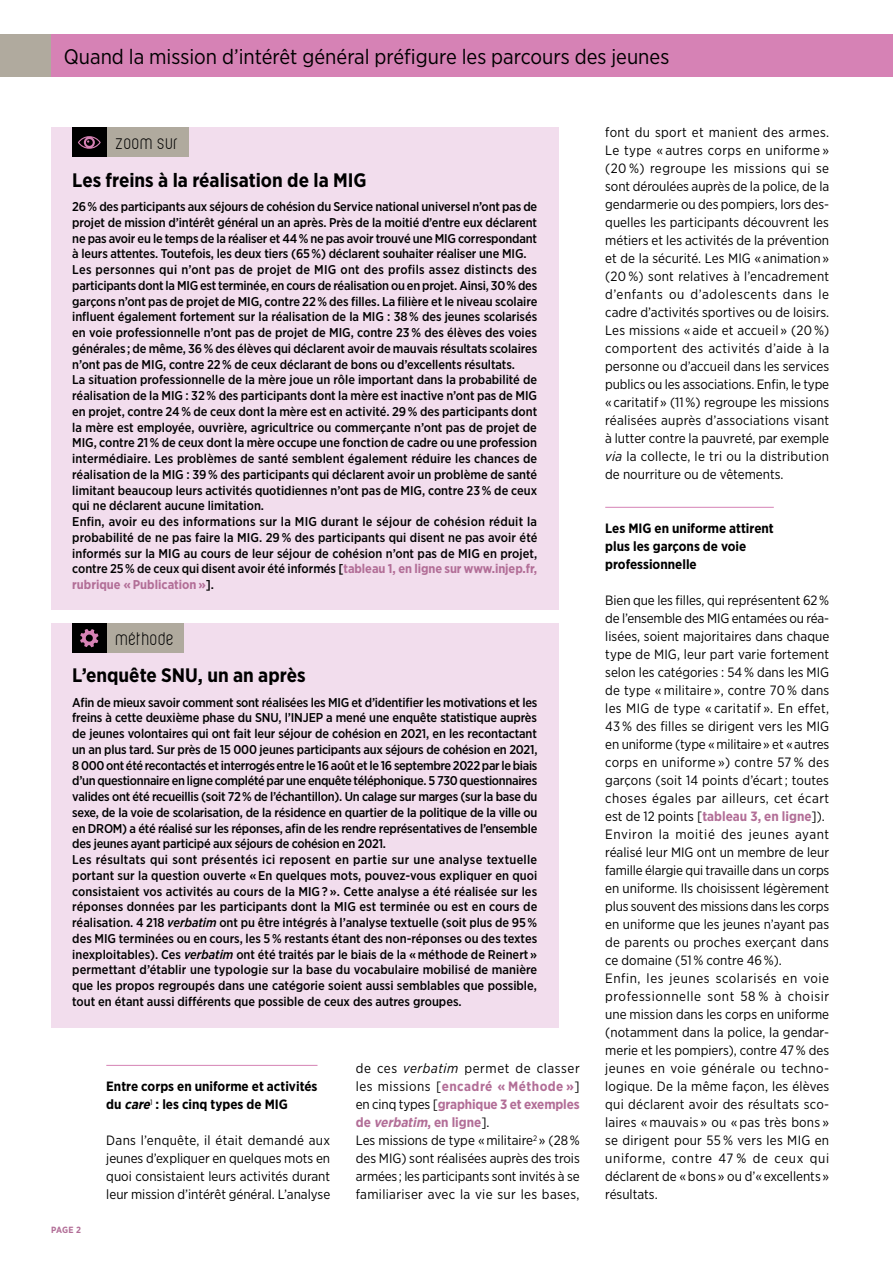
<style>
.page{position:relative;width:893px;height:1263px;background:#fff}
.page>*{position:absolute;margin:0;border:0;box-sizing:border-box;transform-origin:0 0}
.t1{font:21px "Gotham Narrow";color:#000}
.t2{font:700 19.5px "Gotham Narrow";color:#000}
.t3{font:18px "Violette";letter-spacing:.03em;color:#000}
.t4{font:13.5px/18px "Gotham Narrow";color:#000;text-align:justify}
.t5{font:700 13.5px/18px "Gotham Narrow";color:#000}
.t6{font:500 12.75px/15.8px "Gotham Narrow";letter-spacing:-.005em;color:#000}
.t7{font:700 9px "Gotham Narrow";color:#b26e97}
.s1{font-weight:700;color:#b26e97}
.s2{font-style:italic}
.s3{font-weight:700;font-style:italic;color:#b26e97}
</style>
<div class="page">
<div style="left:51px;top:34px;width:842px;height:43px;background:#d682b5"></div>
<div style="left:0;top:34px;width:51px;height:43px;background:#b0aa9e"></div>
<hr style="left:106px;top:1065px;width:211px;height:1px;background:#d682b5">
<hr style="left:605px;top:507px;width:169px;height:1px;background:#d682b5">
<div style="left:51px;top:623px;width:507px;height:404px;background:#f2dded"></div>
<div style="left:106px;top:623px;width:78px;height:30px;background:#b0aa9e"></div>
<div style="left:72px;top:623px;width:34px;height:30px;background:#000"></div>
<svg style="left:80px;top:629px;width:19px;height:18px"></svg>
<div style="left:51px;top:128px;width:507px;height:482px;background:#f2dded"></div>
<div style="left:106px;top:128px;width:83px;height:29px;background:#b0aa9e"></div>
<div style="left:72px;top:128px;width:34px;height:29px;background:#000"></div>
<svg style="left:78px;top:136px;width:23px;height:13px"></svg>
<h1 class="t1" style="left:64px;top:43px;width:607px">Quand la mission d’intérêt général préfigure les parcours des jeunes</h1>
<h3 class="t3" style="left:116px;top:133px;width:64px">zoom sur</h3>
<h2 class="t2" style="left:72px;top:167px;width:296px">Les freins à la réalisation de la MIG</h2>
<p class="t6" style="left:72px;top:199px;width:467px">26 % des participants aux séjours de cohésion du Service national universel n’ont pas de projet de mission d’intérêt général un an après. Près de la moitié d’entre eux déclarent ne pas avoir eu le temps de la réaliser et 44 % ne pas avoir trouvé une MIG correspondant à leurs attentes. Toutefois, les deux tiers (65 %) déclarent souhaiter réaliser une MIG.<br>Les personnes qui n’ont pas de projet de MIG ont des profils assez distincts des participants dont la MIG est terminée, en cours de réalisation ou en projet. Ainsi, 30 % des garçons n’ont pas de projet de MIG, contre 22 % des filles. La filière et le niveau scolaire influent également fortement sur la réalisation de la MIG : 38 % des jeunes scolarisés en voie professionnelle n’ont pas de projet de MIG, contre 23 % des élèves des voies générales ; de même, 36 % des élèves qui déclarent avoir de mauvais résultats scolaires n’ont pas de MIG, contre 22 % de ceux déclarant de bons ou d’excellents résultats.<br>La situation professionnelle de la mère joue un rôle important dans la probabilité de réalisation de la MIG : 32 % des participants dont la mère est inactive n’ont pas de MIG en projet, contre 24 % de ceux dont la mère est en activité. 29 % des participants dont la mère est employée, ouvrière, agricultrice ou commerçante n’ont pas de projet de MIG, contre 21 % de ceux dont la mère occupe une fonction de cadre ou une profession intermédiaire. Les problèmes de santé semblent également réduire les chances de réalisation de la MIG : 39 % des participants qui déclarent avoir un problème de santé limitant beaucoup leurs activités quotidiennes n’ont pas de MIG, contre 23 % de ceux qui ne déclarent aucune limitation.<br>Enfin, avoir eu des informations sur la MIG durant le séjour de cohésion réduit la probabilité de ne pas faire la MIG. 29 % des participants qui disent ne pas avoir été informés sur la MIG au cours de leur séjour de cohésion n’ont pas de MIG en projet, contre 25 % de ceux qui disent avoir été informés [<span class="s1">tableau 1, en ligne sur www.injep.fr, rubrique « Publication »</span>].</p>
<h3 class="t3" style="left:116px;top:628px;width:60px">méthode</h3>
<h2 class="t2" style="left:72px;top:663px;width:235px">L’enquête SNU, un an après</h2>
<p class="t6" style="left:72px;top:694px;width:467px">Afin de mieux savoir comment sont réalisées les MIG et d’identifier les motivations et les freins à cette deuxième phase du SNU, l’INJEP a mené une enquête statistique auprès de jeunes volontaires qui ont fait leur séjour de cohésion en 2021, en les recontactant un an plus tard. Sur près de 15 000 jeunes participants aux séjours de cohésion en 2021, 8 000 ont été recontactés et interrogés entre le 16 août et le 16 septembre 2022 par le biais d’un questionnaire en ligne complété par une enquête téléphonique. 5 730 questionnaires valides ont été recueillis (soit 72 % de l’échantillon). Un calage sur marges (sur la base du sexe, de la voie de scolarisation, de la résidence en quartier de la politique de la ville ou en DROM) a été réalisé sur les réponses, afin de les rendre représentatives de l’ensemble des jeunes ayant participé aux séjours de cohésion en 2021.<br>Les résultats qui sont présentés ici reposent en partie sur une analyse textuelle portant sur la question ouverte « En quelques mots, pouvez-vous expliquer en quoi consistaient vos activités au cours de la MIG ? ». Cette analyse a été réalisée sur les réponses données par les participants dont la MIG est terminée ou est en cours de réalisation. 4 218 <span class="s2">verbatim</span> ont pu être intégrés à l’analyse textuelle (soit plus de 95 % des MIG terminées ou en cours, les 5 % restants étant des non-réponses ou des textes inexploitables). Ces <span class="s2">verbatim</span> ont été traités par le biais de la « méthode de Reinert » permettant d’établir une typologie sur la base du vocabulaire mobilisé de manière que les propos regroupés dans une catégorie soient aussi semblables que possible, tout en étant aussi différents que possible de ceux des autres groupes.</p>
<p class="t7" style="left:51px;top:1224px;width:31px">PAGE 2</p>
<p class="t5" style="left:106px;top:1077px;width:213px">Entre corps en uniforme et activités du <span class="s2">care</span><sup>1</sup> : les cinq types de MIG</p>
<p class="t4" style="left:106px;top:1131px;width:225px">Dans l’enquête, il était demandé aux jeunes d’expliquer en quelques mots en quoi consistaient leurs activités durant leur mission d’intérêt général. L’analyse</p>
<p class="t4" style="left:356px;top:1059px;width:226px;text-align:left">de ces <span class="s2">verbatim</span> permet de classer les missions [<span class="s1">encadré « Méthode »</span>] en cinq types [<span class="s1">graphique 3 et exemples de</span> <span class="s3">verbatim</span><span class="s1">, en ligne</span>].<br>Les missions de type « militaire<sup>2</sup> » (28 % des MIG) sont réalisées auprès des trois armées ; les participants sont invités à se familiariser avec la vie sur les bases,</p>
<p class="t4" style="left:605px;top:123px;width:226px">font du sport et manient des armes.<br>Le type « autres corps en uniforme » (20 %) regroupe les missions qui se sont déroulées auprès de la police, de la gendarmerie ou des pompiers, lors des&shy;quelles les participants découvrent les métiers et les activités de la prévention et de la sécurité. Les MIG « animation » (20 %) sont relatives à l’encadrement d’enfants ou d’adolescents dans le cadre d’activités sportives ou de loisirs.<br>Les missions « aide et accueil » (20 %) comportent des activités d’aide à la personne ou d’accueil dans les services publics ou les associations. Enfin, le type « caritatif » (11 %) regroupe les missions réalisées auprès d’associations visant à lutter contre la pauvreté, par exemple <span class="s2">via</span> la collecte, le tri ou la distribution de nourriture ou de vêtements.</p>
<p class="t5" style="left:605px;top:519px;width:170px">Les MIG en uniforme attirent plus les garçons de voie professionnelle</p>
<p class="t4" style="left:605px;top:591px;width:226px;text-align:left">Bien que les filles, qui représentent 62 % de l’ensemble des MIG entamées ou réa&shy;lisées, soient majoritaires dans chaque type de MIG, leur part varie fortement selon les catégories : 54 % dans les MIG de type « militaire », contre 70 % dans les MIG de type « caritatif ». En effet, 43 % des filles se dirigent vers les MIG en uniforme (type « militaire » et « autres corps en uniforme ») contre 57 % des garçons (soit 14 points d’écart ; toutes choses égales par ailleurs, cet écart est de 12 points [<span class="s1">tableau 3, en ligne</span>]).<br>Environ la moitié des jeunes ayant réalisé leur MIG ont un membre de leur famille élargie qui travaille dans un corps en uniforme. Ils choisissent légèrement plus souvent des missions dans les corps en uniforme que les jeunes n’ayant pas de parents ou proches exerçant dans ce domaine (51 % contre 46 %).<br>Enfin, les jeunes scolarisés en voie professionnelle sont 58 % à choisir une mission dans les corps en uniforme (notamment dans la police, la gendar&shy;merie et les pompiers), contre 47 % des jeunes en voie générale ou techno&shy;logique. De la même façon, les élèves qui déclarent avoir des résultats sco&shy;laires « mauvais » ou « pas très bons » se dirigent pour 55 % vers les MIG en uniforme, contre 47 % de ceux qui déclarent de « bons » ou d’« excellents » résultats.</p>
</div>
